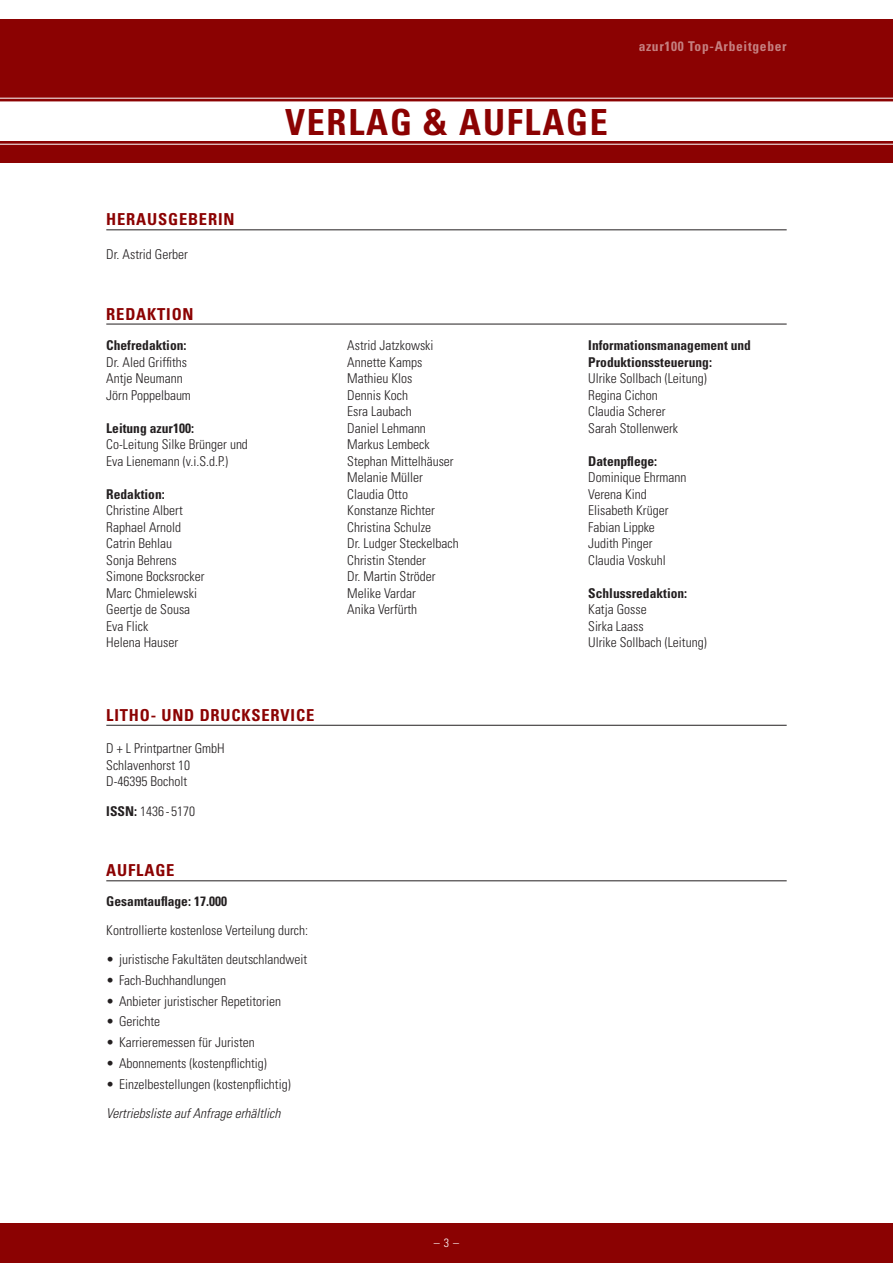
<style>
.page{position:relative;width:893px;height:1263px;background:#fff}
.page>*{position:absolute;margin:0;border:0;box-sizing:border-box;transform-origin:0 0}
.t1{font:700 condensed 36px "Univers";letter-spacing:.05em;color:#8b0202}
.t2{font:700 condensed 16.5px "Univers";letter-spacing:.05em;color:#8b0202}
.t3{font:300 condensed 13.5px/16.5px "Univers";color:#231f20}
.t4{font:700 condensed 13.5px/16.5px "Univers";color:#231f20}
.t5{font:italic 300 condensed 13.5px "Univers";color:#231f20}
.t6{font:700 condensed 13.5px "Univers";letter-spacing:.05em;color:#fff}
.t7{font:300 condensed 12px "Univers";color:#fff}
.s1{font-weight:700}
</style>
<div class="page">
<div style="left:0;top:1223px;width:893px;height:40px;background:#8b0202"></div>
<div style="left:0;top:19px;width:893px;height:144px;background:#8b0202"></div>
<hr style="left:106px;top:324px;width:681px;height:1px;background:#231f20">
<hr style="left:106px;top:880px;width:681px;height:1px;background:#231f20">
<hr style="left:106px;top:725px;width:681px;height:1px;background:#231f20">
<hr style="left:106px;top:230px;width:681px;height:1px;background:#231f20">
<svg style="left:0;top:97px;width:893px;height:48px;background:#efdddd"></svg>
<p class="t2" style="left:106px;top:209px;width:130px">HERAUSGEBERIN</p>
<p class="t3" style="left:106px;top:245px;width:83px">Dr. Astrid Gerber</p>
<p class="t2" style="left:106px;top:304px;width:89px">REDAKTION</p>
<p class="t4" style="left:106px;top:337px;width:82px">Chefredaktion:</p>
<p class="t3" style="left:106px;top:354px;width:86px">Dr. Aled Griffiths<br>Antje Neumann<br>Jörn Poppelbaum</p>
<p class="t4" style="left:106px;top:419px;width:89px">Leitung azur100:</p>
<p class="t3" style="left:106px;top:436px;width:143px">Co-Leitung Silke Brünger und<br>Eva Lienemann (v.i.S.d.P.)</p>
<p class="t4" style="left:106px;top:485px;width:60px">Redaktion:</p>
<p class="t3" style="left:106px;top:502px;width:100px">Christine Albert<br>Raphael Arnold<br>Catrin Behlau<br>Sonja Behrens<br>Simone Bocksrocker<br>Marc Chmielewski<br>Geertje de Sousa<br>Eva Flick<br>Helena Hauser</p>
<h1 class="t1" style="left:285px;top:100px;width:324px">VERLAG &amp; AUFLAGE</h1>
<p class="t6" style="left:639px;top:38px;width:150px">azur100 Top-Arbeitgeber</p>
<p class="t3" style="left:347px;top:337px;width:113px">Astrid Jatzkowski<br>Annette Kamps<br>Mathieu Klos<br>Dennis Koch<br>Esra Laubach<br>Daniel Lehmann<br>Markus Lembeck<br>Stephan Mittelhäuser<br>Melanie Müller<br>Claudia Otto<br>Konstanze Richter<br>Christina Schulze<br>Dr. Ludger Steckelbach<br>Christin Stender<br>Dr. Martin Ströder<br>Melike Vardar<br>Anika Verfürth</p>
<p class="t4" style="left:588px;top:337px;width:164px">Informationsmanagement und<br>Produktionssteuerung:</p>
<p class="t3" style="left:588px;top:370px;width:120px">Ulrike Sollbach (Leitung)<br>Regina Cichon<br>Claudia Scherer<br>Sarah Stollenwerk</p>
<p class="t4" style="left:588px;top:452px;width:70px">Datenpflege:</p>
<p class="t3" style="left:588px;top:469px;width:100px">Dominique Ehrmann<br>Verena Kind<br>Elisabeth Krüger<br>Fabian Lippke<br>Judith Pinger<br>Claudia Voskuhl</p>
<p class="t4" style="left:588px;top:584px;width:100px">Schlussredaktion:</p>
<p class="t3" style="left:588px;top:601px;width:120px">Katja Gosse<br>Sirka Laass<br>Ulrike Sollbach (Leitung)</p>
<p class="t2" style="left:106px;top:705px;width:209px">LITHO- UND DRUCKSERVICE</p>
<p class="t3" style="left:106px;top:740px;width:120px">D + L Printpartner GmbH<br>Schlavenhorst 10<br>D-46395 Bocholt</p>
<p class="t3" style="left:106px;top:802px;width:90px"><span class="s1">ISSN:</span> 1436 - 5170</p>
<p class="t2" style="left:106px;top:860px;width:70px">AUFLAGE</p>
<p class="t4" style="left:106px;top:892px;width:122px">Gesamtauflage: 17.000</p>
<p class="t3" style="left:106px;top:922px;width:203px">Kontrollierte kostenlose Verteilung durch:</p>
<p class="t3" style="left:106px;top:951px;width:202px">• juristische Fakultäten deutschlandweit</p>
<p class="t3" style="left:106px;top:972px;width:121px">• Fach-Buchhandlungen</p>
<p class="t3" style="left:106px;top:992px;width:176px">• Anbieter juristischer Repetitorien</p>
<p class="t3" style="left:106px;top:1013px;width:55px">• Gerichte</p>
<p class="t3" style="left:106px;top:1034px;width:150px">• Karrieremessen für Juristen</p>
<p class="t3" style="left:106px;top:1055px;width:162px">• Abonnements (kostenpflichtig)</p>
<p class="t3" style="left:106px;top:1075px;width:186px">• Einzelbestellungen (kostenpflichtig)</p>
<p class="t5" style="left:106px;top:1105px;width:176px">Vertriebsliste auf Anfrage erhältlich</p>
<p class="t7" style="left:434px;top:1236px;width:27px">– 3 –</p>
</div>
